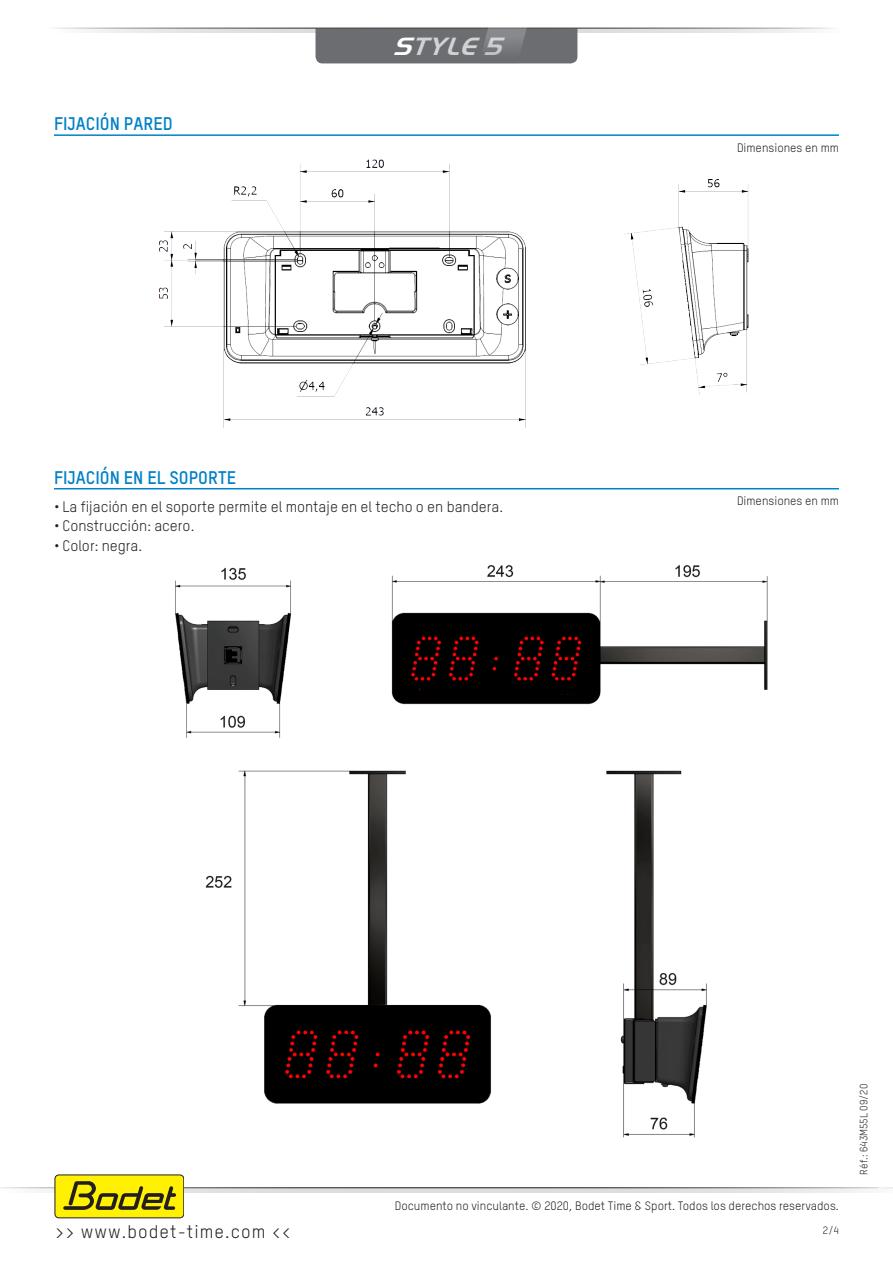
<style>
.page{position:relative;width:893px;height:1263px;background:#fff}
.page>*{position:absolute;margin:0;border:0;box-sizing:border-box;transform-origin:0 0}
.t1{font:italic 700 25.8px "Handel Got D";color:#d1d2d4}
.Titre{font:700 18px "TSTARPRO";color:#0081c8}
.t2{font:18px "TSTARPRO";letter-spacing:.06em;color:#231f20}
.t3{font:15px "TSTARPRO";color:#231f20}
.t4{font:12px "TSTARPRO";color:#231f20}
.t5{font:10.5px "TSTARPRO";color:#231f20}
.s1{color:#fff}
</style>
<div class="page">
<svg style="left:88px;top:29px;width:719px;height:4px;background:#e4e5e6"></svg>
<svg style="left:315px;top:27px;width:262px;height:36px;background:#707073"></svg>
<svg style="left:8px;top:1188px;width:870px;height:4px;background:#d6d7d9"></svg>
<svg style="left:878px;top:1187px;width:15px;height:2px"></svg>
<div style="left:55px;top:1175px;width:129px;height:43px;background:#fff101;border-radius:4px"></div>
<div style="left:55px;top:1175px;width:129px;height:43px;border:1px solid #231f20;border-radius:4px"></div>
<svg style="left:63px;top:1181px;width:113px;height:29px"></svg>
<img style="left:175px;top:565px;width:593px;height:573px">
<hr style="left:54px;top:134px;width:785px;height:2px;background:#0081c8">
<hr style="left:54px;top:488px;width:785px;height:1px;background:#0081c8">
<img style="left:159px;top:159px;width:367px;height:269px">
<img style="left:624px;top:179px;width:125px;height:216px">
<p class="Titre" style="left:54px;top:112px;width:120px">FIJACIÓN PARED</p>
<h1 class="t1" style="left:392px;top:30px;width:121px"><span class="s1">S</span>TYLE5</h1>
<p class="Titre" style="left:54px;top:466px;width:184px">FIJACIÓN EN EL SOPORTE</p>
<p class="t3" style="left:54px;top:497px;width:451px">• La fijación en el soporte permite el montaje en el techo o en bandera.</p>
<p class="t3" style="left:54px;top:517px;width:142px">• Construcción: acero.</p>
<p class="t3" style="left:54px;top:536px;width:90px">• Color: negra.</p>
<p class="t4" style="left:737px;top:140px;width:103px">Dimensiones en mm</p>
<p class="t4" style="left:737px;top:494px;width:103px">Dimensiones en mm</p>
<h2 class="t2" style="left:55px;top:1220px;width:237px">&gt;&gt; www.bodet-time.com &lt;&lt;</h2>
<p class="t4" style="left:395px;top:1198px;width:446px">Documento no vinculante. © 2020, Bodet Time &amp; Sport. Todos los derechos reservados.</p>
<p class="t5" style="left:823px;top:1224px;width:18px">2/4</p>
<p class="t5" style="left:857px;top:1174px;width:92px;rotate:-90deg">Réf.: 643M55L 09/20</p>
</div>
